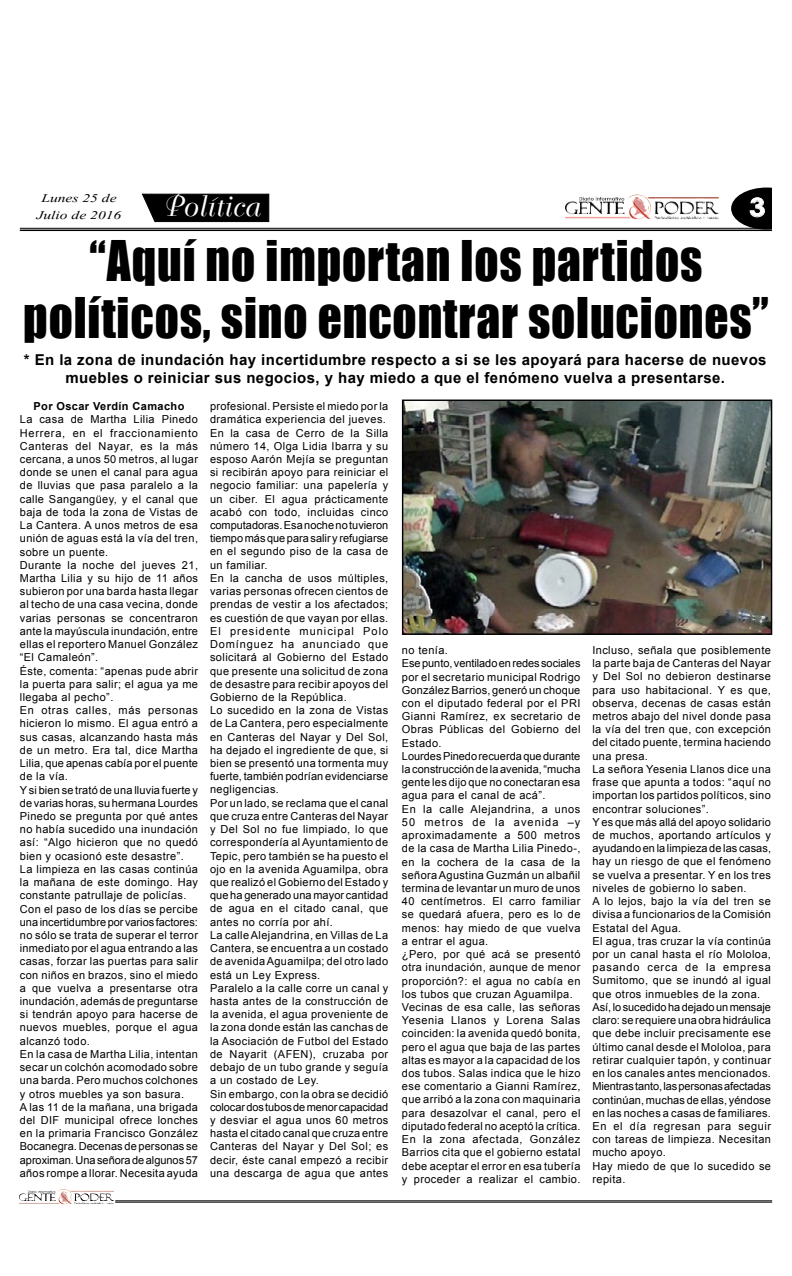
<style>
.page{position:relative;width:792px;height:1276px;background:#fff}
.page>*{position:absolute;margin:0;border:0;box-sizing:border-box;transform-origin:0 0}
.t1{font:51.5px/56.3px "Impact";letter-spacing:.02em;color:#000;text-align:center;scale:.92 1}
.t2{font:28.4px "Bellevue";letter-spacing:.03em;color:#fff}
.t3{font:700 25.2px "Century Gothic";color:#fff;scale:1.14 1}
.t4{font:700 15px/18px "Arial";letter-spacing:.03em;color:#000;text-align:center}
.t5{font:14.6px/17.6px "Vijaya";color:#000;text-align:center;scale:1.32 1}
.t6{font:11px/13.2px "Arial";letter-spacing:.035em;color:#000}
.t7{font:700 11px "Arial";letter-spacing:.035em;color:#000}
</style>
<div class="page">
<img style="left:633px;top:215px;width:15px;height:2px">
<svg style="left:731px;top:187px;width:41px;height:41px"></svg>
<hr style="left:20px;top:228px;width:752px;height:1px;background:#000">
<hr style="left:20px;top:229px;width:752px;height:2px;background:#000">
<img style="left:627px;top:195px;width:23px;height:20px">
<svg style="left:141px;top:193px;width:129px;height:30px"></svg>
<hr style="left:115px;top:1200px;width:657px;height:1px;background:#000">
<hr style="left:115px;top:1201px;width:657px;height:1px;background:#000">
<img style="left:57px;top:1189px;width:15px;height:12px">
<img style="left:404px;top:401px;width:366px;height:232px">
<div style="left:402px;top:399px;width:370px;height:236px;border:1px solid #000"></div>
<h3 class="t5" style="left:37px;top:187px;width:66px">Lunes 25 de<br>Julio de 2016</h3>
<h2 class="t2" style="left:162px;top:191px;width:98px">Política</h2>
<h1 class="t1" style="left:23px;top:232px;width:812px">“Aquí no importan los partidos políticos, sino encontrar soluciones”</h1>
<h3 class="t4" style="left:24px;top:351px;width:744px">* En la zona de inundación hay incertidumbre respecto a si se les apoyará para hacerse de nuevos muebles o reiniciar sus negocios, y hay miedo a que el fenómeno vuelva a presentarse.</h3>
<h3 class="t3" style="left:749px;top:188px;width:16px">3</h3>
<p class="t7" style="left:33px;top:398px;width:152px">Por Oscar Verdín Camacho</p>
<p class="t6" style="left:20px;top:413px;width:180px">La casa de Martha Lilia Pinedo<br>Herrera, en el fraccionamiento<br>Canteras del Nayar, es la más cercana, a unos 50 metros, al lugar donde se unen el canal para agua de lluvias que pasa paralelo a la calle Sangangüey, y el canal que baja de toda la zona de Vistas de<br>La Cantera. A unos metros de esa unión de aguas está la vía del tren, sobre un puente.<br>Durante la noche del jueves 21,<br>Martha Lilia y su hijo de 11 años subieron por una barda hasta llegar al techo de una casa vecina, donde varias personas se concentraron ante la mayúscula inundación, entre ellas el reportero Manuel González “El Camaleón”.<br>Éste, comenta: “apenas pude abrir la puerta para salir; el agua ya me llegaba al pecho”.<br>En otras calles, más personas hicieron lo mismo. El agua entró a sus casas, alcanzando hasta más de un metro. Era tal, dice Martha<br>Lilia, que apenas cabía por el puente de la vía.<br>Y si bien se trató de una lluvia fuerte y de varias horas, su hermana Lourdes<br>Pinedo se pregunta por qué antes no había sucedido una inundación así: “Algo hicieron que no quedó bien y ocasionó este desastre”.<br>La limpieza en las casas continúa la mañana de este domingo. Hay constante patrullaje de policías.<br>Con el paso de los días se percibe una incertidumbre por varios factores: no sólo se trata de superar el terror inmediato por el agua entrando a las casas, forzar las puertas para salir con niños en brazos, sino el miedo a que vuelva a presentarse otra inundación, además de preguntarse si tendrán apoyo para hacerse de nuevos muebles, porque el agua alcanzó todo.<br>En la casa de Martha Lilia, intentan secar un colchón acomodado sobre una barda. Pero muchos colchones y otros muebles ya son basura.<br>A las 11 de la mañana, una brigada del DIF municipal ofrece lonches en la primaria Francisco González<br>Bocanegra. Decenas de personas se aproximan. Una señora de algunos 57 años rompe a llorar. Necesita ayuda</p>
<p class="t6" style="left:210px;top:399px;width:180px">profesional. Persiste el miedo por la dramática experiencia del jueves.<br>En la casa de Cerro de la Silla número 14, Olga Lidia Ibarra y su esposo Aarón Mejía se preguntan si recibirán apoyo para reiniciar el negocio familiar: una papelería y un ciber. El agua prácticamente acabó con todo, incluidas cinco computadoras. Esa noche no tuvieron tiempo más que para salir y refugiarse en el segundo piso de la casa de un familiar.<br>En la cancha de usos múltiples, varias personas ofrecen cientos de prendas de vestir a los afectados; es cuestión de que vayan por ellas.<br>El presidente municipal Polo<br>Domínguez ha anunciado que solicitará al Gobierno del Estado que presente una solicitud de zona de desastre para recibir apoyos del<br>Gobierno de la República.<br>Lo sucedido en la zona de Vistas de La Cantera, pero especialmente en Canteras del Nayar y Del Sol, ha dejado el ingrediente de que, si bien se presentó una tormenta muy fuerte, también podrían evidenciarse negligencias.<br>Por un lado, se reclama que el canal que cruza entre Canteras del Nayar y Del Sol no fue limpiado, lo que correspondería al Ayuntamiento de<br>Tepic, pero también se ha puesto el ojo en la avenida Aguamilpa, obra que realizó el Gobierno del Estado y que ha generado una mayor cantidad de agua en el citado canal, que antes no corría por ahí.<br>La calle Alejandrina, en Villas de La<br>Cantera, se encuentra a un costado de avenida Aguamilpa; del otro lado está un Ley Express.<br>Paralelo a la calle corre un canal y hasta antes de la construcción de la avenida, el agua proveniente de la zona donde están las canchas de la Asociación de Futbol del Estado de Nayarit (AFEN), cruzaba por debajo de un tubo grande y seguía a un costado de Ley.<br>Sin embargo, con la obra se decidió colocar dos tubos de menor capacidad y desviar el agua unos 60 metros hasta el citado canal que cruza entre<br>Canteras del Nayar y Del Sol; es decir, éste canal empezó a recibir una descarga de agua que antes</p>
<p class="t6" style="left:402px;top:643px;width:180px">no tenía.<br>Ese punto, ventilado en redes sociales por el secretario municipal Rodrigo<br>González Barrios, generó un choque con el diputado federal por el PRI<br>Gianni Ramírez, ex secretario de<br>Obras Públicas del Gobierno del<br>Estado.<br>Lourdes Pinedo recuerda que durante la construcción de la avenida, “mucha gente les dijo que no conectaran esa agua para el canal de acá”.<br>En la calle Alejandrina, a unos<br>50 metros de la avenida –y aproximadamente a 500 metros de la casa de Martha Lilia Pinedo-, en la cochera de la casa de la señora Agustina Guzmán un albañil termina de levantar un muro de unos<br>40 centímetros. El carro familiar se quedará afuera, pero es lo de menos: hay miedo de que vuelva a entrar el agua.<br>¿Pero, por qué acá se presentó otra inundación, aunque de menor proporción?: el agua no cabía en los tubos que cruzan Aguamilpa.<br>Vecinas de esa calle, las señoras<br>Yesenia Llanos y Lorena Salas coinciden: la avenida quedó bonita, pero el agua que baja de las partes altas es mayor a la capacidad de los dos tubos. Salas indica que le hizo ese comentario a Gianni Ramírez, que arribó a la zona con maquinaria para desazolvar el canal, pero el diputado federal no aceptó la crítica.<br>En la zona afectada, González<br>Barrios cita que el gobierno estatal debe aceptar el error en esa tubería y proceder a realizar el cambio.</p>
<p class="t6" style="left:592px;top:643px;width:180px">Incluso, señala que posiblemente la parte baja de Canteras del Nayar y Del Sol no debieron destinarse para uso habitacional. Y es que, observa, decenas de casas están metros abajo del nivel donde pasa la vía del tren que, con excepción del citado puente, termina haciendo una presa.<br>La señora Yesenia Llanos dice una frase que apunta a todos: “aquí no importan los partidos políticos, sino encontrar soluciones”.<br>Y es que más allá del apoyo solidario de muchos, aportando artículos y ayudando en la limpieza de las casas, hay un riesgo de que el fenómeno se vuelva a presentar. Y en los tres niveles de gobierno lo saben.<br>A lo lejos, bajo la vía del tren se divisa a funcionarios de la Comisión<br>Estatal del Agua.<br>El agua, tras cruzar la vía continúa por un canal hasta el río Mololoa, pasando cerca de la empresa<br>Sumitomo, que se inundó al igual que otros inmuebles de la zona.<br>Así, lo sucedido ha dejado un mensaje claro: se requiere una obra hidráulica que debe incluir precisamente ese último canal desde el Mololoa, para retirar cualquier tapón, y continuar en los canales antes mencionados.<br>Mientras tanto, las personas afectadas continúan, muchas de ellas, yéndose en las noches a casas de familiares.<br>En el día regresan para seguir con tareas de limpieza. Necesitan mucho apoyo.<br>Hay miedo de que lo sucedido se repita.</p>
</div>
